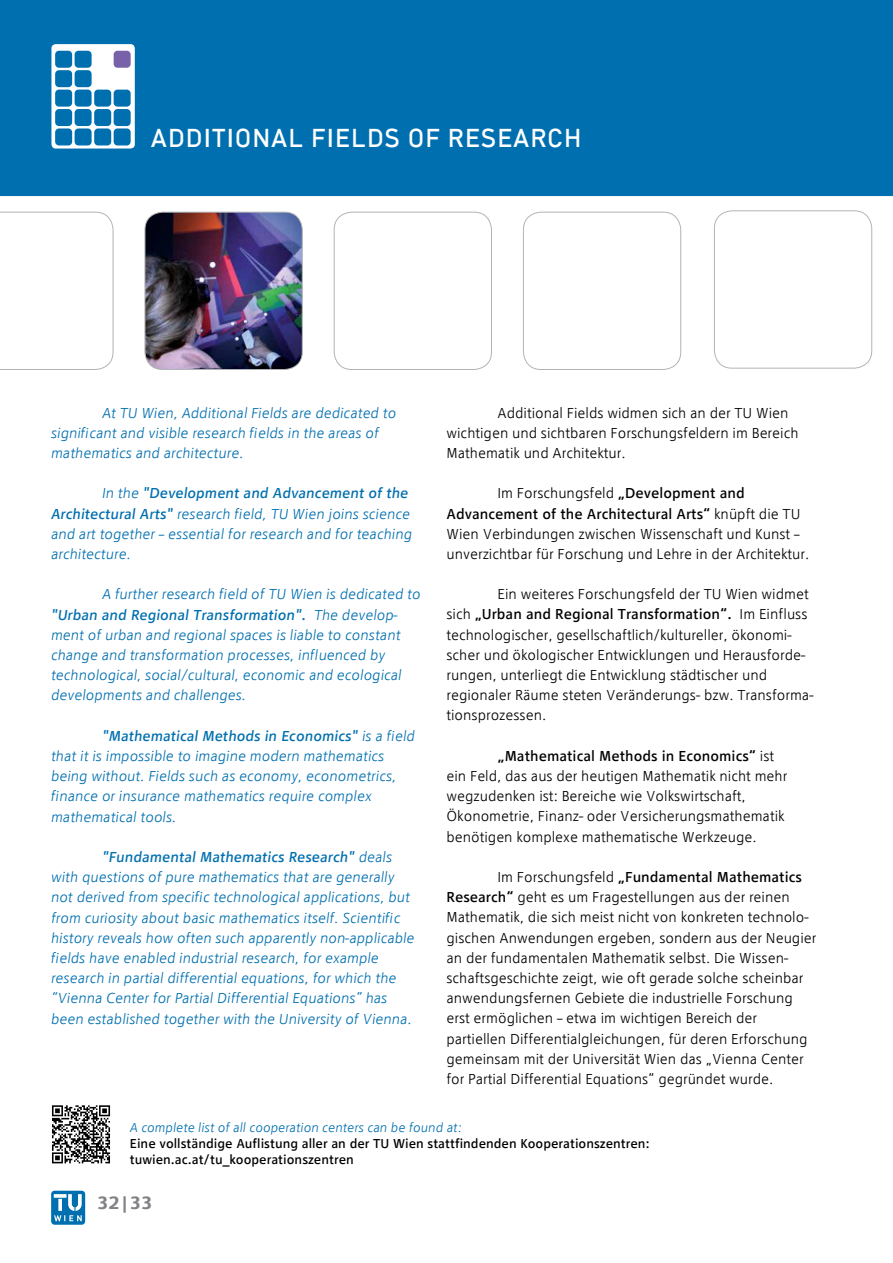
<style>
.page{position:relative;width:893px;height:1263px;background:#fff}
.page>*{position:absolute;margin:0;border:0;box-sizing:border-box;transform-origin:0 0}
.t1{font:27px "TU Headline";letter-spacing:.07em;color:#fff}
.t2{font:500 18px "TU Text";color:#808285}
.t3{font:300 14.25px/20.2px "TU Text";color:#000}
.t4{font:italic 300 14.25px/20.2px "TU Text";color:#006faf}
.t5{font:12.75px/15.8px "TU Text";color:#000}
.t6{font:italic 300 12.75px "TU Text";color:#006faf}
.s1{font-weight:400}
</style>
<div class="page">
<div style="left:0;top:0;width:893px;height:196px;background:#006faf"></div>
<div style="left:523px;top:212px;width:158px;height:158px;border:1px solid #b1b4b6;border-radius:18px"></div>
<svg style="left:0;top:212px;width:113px;height:158px"></svg>
<svg style="left:51px;top:1191px;width:34px;height:34px"></svg>
<div style="left:334px;top:212px;width:158px;height:158px;border:1px solid #b1b4b6;border-radius:18px"></div>
<img style="left:145px;top:212px;width:157px;height:157px">
<div style="left:145px;top:212px;width:158px;height:158px;border:1px solid #b1b4b6;border-radius:18px"></div>
<div style="left:714px;top:210px;width:158px;height:158px;border:1px solid #b1b4b6;border-radius:18px"></div>
<div style="left:51px;top:44px;width:84px;height:105px;background:#fff;border-radius:4px"></div>
<div style="left:114px;top:51px;width:17px;height:17px;background:#7961aa;border-radius:4px"></div>
<div style="left:55px;top:51px;width:17px;height:17px;background:#006faf;border-radius:4px"></div>
<div style="left:94px;top:128px;width:17px;height:17px;background:#006faf;border-radius:4px"></div>
<div style="left:75px;top:128px;width:17px;height:17px;background:#006faf;border-radius:4px"></div>
<div style="left:75px;top:70px;width:17px;height:17px;background:#006faf;border-radius:4px"></div>
<div style="left:75px;top:90px;width:17px;height:17px;background:#006faf;border-radius:4px"></div>
<div style="left:94px;top:90px;width:17px;height:17px;background:#006faf;border-radius:4px"></div>
<div style="left:75px;top:51px;width:17px;height:17px;background:#006faf;border-radius:4px"></div>
<div style="left:75px;top:109px;width:17px;height:17px;background:#006faf;border-radius:4px"></div>
<div style="left:55px;top:70px;width:17px;height:17px;background:#006faf;border-radius:4px"></div>
<div style="left:55px;top:128px;width:17px;height:17px;background:#006faf;border-radius:4px"></div>
<div style="left:114px;top:128px;width:17px;height:17px;background:#006faf;border-radius:4px"></div>
<div style="left:114px;top:90px;width:17px;height:17px;background:#006faf;border-radius:4px"></div>
<div style="left:55px;top:90px;width:17px;height:17px;background:#006faf;border-radius:4px"></div>
<div style="left:55px;top:109px;width:17px;height:17px;background:#006faf;border-radius:4px"></div>
<div style="left:114px;top:109px;width:17px;height:17px;background:#006faf;border-radius:4px"></div>
<div style="left:94px;top:109px;width:17px;height:17px;background:#006faf;border-radius:4px"></div>
<div style="left:50px;top:1104px;width:62px;height:61px;background:linear-gradient(to bottom,#f9f9f9,#f8f8f8)"></div>
<svg style="left:52px;top:1105px;width:58px;height:58px"></svg>
<h1 class="t1" style="left:152px;top:123px;width:119px">ADDITIONAL</h1>
<h1 class="t1" style="left:312px;top:123px;width:171px">FIELDS OF RESEARC</h1>
<h1 class="t1" style="left:564px;top:123px;width:18px">H</h1>
<p class="t3" style="left:446px;top:402px;width:354px;text-indent:51px">Additional Fields widmen sich an der TU Wien wichtigen und sichtbaren Forschungsfeldern im Bereich<br>Mathematik und Architektur.</p>
<p class="t3" style="left:446px;top:483px;width:364px;text-indent:51px">Im Forschungsfeld <span class="s1">„Development and Advancement of the Architectural Arts“</span> knüpft die TU Wien Verbindungen zwischen Wissenschaft und Kunst – unverzichtbar für Forschung und Lehre in der Architektur.</p>
<p class="t3" style="left:446px;top:584px;width:368px;text-indent:51px">Ein weiteres Forschungsfeld der TU Wien widmet sich <span class="s1">„Urban and Regional Transformation“.</span> Im Einfluss technologischer, gesellschaftlich/kultureller, ökonomi&shy;scher und ökologischer Entwicklungen und Herausforde&shy;rungen, unterliegt die Entwicklung städtischer und regionaler Räume steten Veränderungs- bzw. Transforma&shy;tionsprozessen.</p>
<p class="t3" style="left:446px;top:745px;width:342px;text-indent:51px"><span class="s1">„Mathematical Methods in Economics“</span> ist ein Feld, das aus der heutigen Mathematik nicht mehr wegzudenken ist: Bereiche wie Volkswirtschaft, Ökonometrie, Finanz- oder Versicherungsmathematik benötigen komplexe mathematische Werkzeuge.</p>
<p class="t3" style="left:446px;top:866px;width:371px;text-indent:51px">Im Forschungsfeld <span class="s1">„Fundamental Mathematics Research“</span> geht es um Fragestellungen aus der reinen Mathematik, die sich meist nicht von konkreten technolo&shy;gischen Anwendungen ergeben, sondern aus der Neugier an der fundamentalen Mathematik selbst. Die Wissen&shy;schaftsgeschichte zeigt, wie oft gerade solche scheinbar anwendungsfernen Gebiete die industrielle Forschung erst ermöglichen – etwa im wichtigen Bereich der partiellen Differentialgleichungen, für deren Erforschung gemeinsam mit der Universität Wien das „Vienna Center for Partial Differential Equations“ gegründet wurde.</p>
<p class="t6" style="left:130px;top:1120px;width:333px">A complete list of all cooperation centers can be found at:</p>
<p class="t5" style="left:130px;top:1135px;width:521px">Eine vollständige Auflistung aller an der TU Wien stattfindenden Kooperationszentren: tuwien.ac.at/tu_kooperationszentren</p>
<p class="t4" style="left:51px;top:402px;width:347px;text-indent:51px">At TU Wien, Additional Fields are dedicated to significant and visible research fields in the areas of mathematics and architecture.</p>
<p class="t4" style="left:51px;top:483px;width:363px;text-indent:51px">In the <span class="s1">"Development and Advancement of the Architectural Arts"</span> research field, TU Wien joins science and art together – essential for research and for teaching architecture.</p>
<p class="t4" style="left:51px;top:584px;width:371px;text-indent:51px">A further research field of TU Wien is dedicated to <span class="s1">"Urban and Regional Transformation".</span> The develop&shy;ment of urban and regional spaces is liable to constant change and transformation processes, influenced by technological, social/cultural, economic and ecological developments and challenges.</p>
<p class="t4" style="left:51px;top:725px;width:365px;text-indent:51px"><span class="s1">"Mathematical Methods in Economics"</span> is a field that it is impossible to imagine modern mathematics being without. Fields such as economy, econometrics, finance or insurance mathematics require complex mathematical tools.</p>
<p class="t4" style="left:51px;top:847px;width:365px;text-indent:51px"><span class="s1">"Fundamental Mathematics Research"</span> deals with questions of pure mathematics that are generally not derived from specific technological applications, but from curiosity about basic mathematics itself. Scientific history reveals how often such apparently non-applicable fields have enabled industrial research, for example research in partial differential equations, for which the “Vienna Center for Partial Differential Equations” has been established together with the University of Vienna.</p>
<p class="t2" style="left:97px;top:1191px;width:57px">32|33</p>
</div>
